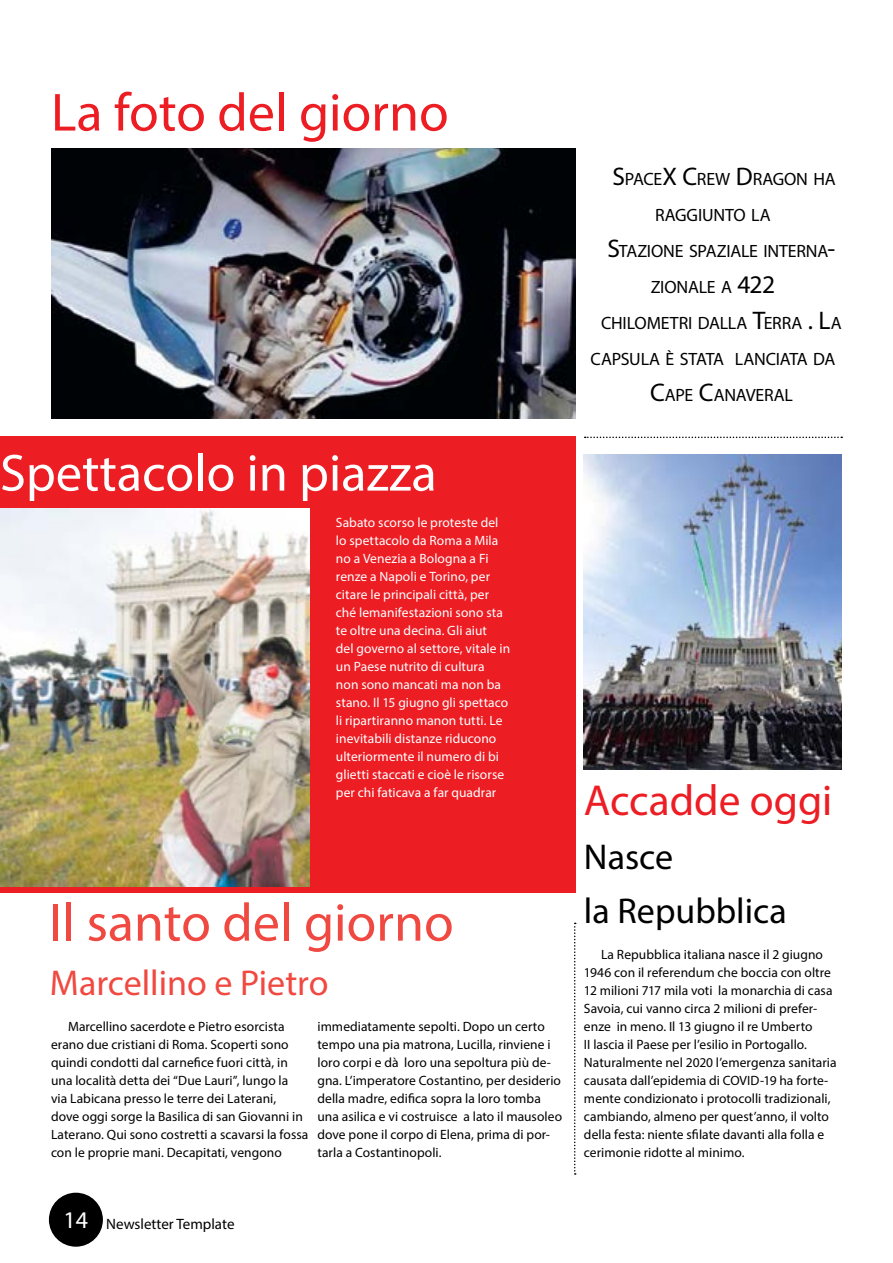
<style>
.page{position:relative;width:893px;height:1263px;background:#fff}
.page>*{position:absolute;margin:0;border:0;box-sizing:border-box;transform-origin:0 0}
.t1{font:54px "Myriad Pro";color:#f04941}
.t2{font:54px "Myriad Pro";color:#ed1d24}
.t3{font:52.5px "Myriad Pro";color:#fff}
.t4{font:43.5px "Myriad Pro";color:#ed1d24}
.t5{font:36px/54px "Myriad Pro";color:#000}
.t6{font:36px "Myriad Pro";color:#f04941}
.t7{font:17.85px "Myriad Pro";letter-spacing:-.015em;color:#000}
.t8{font:15px "Myriad Pro";color:#000}
.t9{font:13.5px/18px "Myriad Pro";letter-spacing:.005em;color:#000}
.t10{font:13.5px/18px "Myriad Pro";letter-spacing:.005em;color:#fff}
.s1{font-size:24px;color:#fff}
.s2{font-size:25.5px}
</style>
<div class="page">
<div style="left:0;top:437px;width:575px;height:456px;background:#ed1d24"></div>
<div style="left:49px;top:1193px;width:54px;height:54px;background:#000;border-radius:50%"></div>
<svg style="left:585px;top:437px;width:257px;height:1px"></svg>
<svg style="left:574px;top:923px;width:2px;height:252px"></svg>
<img style="left:51px;top:149px;width:524px;height:270px">
<img style="left:0;top:509px;width:309px;height:378px">
<img style="left:584px;top:455px;width:258px;height:315px">
<h1 class="t2" style="left:51px;top:79px;width:399px">La foto del giorno</h1>
<h2 class="t3" style="left:0;top:441px;width:438px">Spettacolo in piazza</h2>
<p class="t10" style="left:336px;top:513px;width:176px">Sabato scorso le proteste del lo spettacolo da Roma a Mila no a Venezia a Bologna a Fi renze a Napoli e Torino, per citare le principali città, per ché lemanifestazioni sono sta te oltre una decina. Gli aiut<br>del governo al settore, vitale in un Paese nutrito di cultura non sono mancati ma non ba stano. Il 15 giugno gli spettaco li ripartiranno manon tutti. Le inevitabili distanze riducono ulteriormente il numero di bi glietti staccati e cioè le risorse per chi faticava a far quadrar</p>
<h1 class="t1" style="left:49px;top:889px;width:406px">Il santo del giorno</h1>
<h3 class="t6" style="left:50px;top:960px;width:280px">Marcellino e Pietro</h3>
<p class="t9" style="left:51px;top:1017px;width:259px;text-indent:17px">Marcellino sacerdote e Pietro esorcista erano due cristiani di Roma. Scoperti sono quindi condotti dal carnefice fuori città, in una località detta dei “Due Lauri”, lungo la<br>via Labicana presso le terre dei Laterani,<br>dove oggi sorge la Basilica di san Giovanni in Laterano. Qui sono costretti a scavarsi la fossa con le proprie mani. Decapitati, vengono</p>
<p class="t9" style="left:317px;top:1017px;width:246px">immediatamente sepolti. Dopo un certo tempo una pia matrona, Lucilla, rinviene i loro corpi e dà loro una sepoltura più de&shy;gna. L’imperatore Costantino, per desiderio della madre, edifica sopra la loro tomba una asilica e vi costruisce a lato il mausoleo dove pone il corpo di Elena, prima di por&shy;tarla a Costantinopoli.</p>
<p class="t8" style="left:64px;top:1214px;width:172px"><span class="s1">14</span> Newsletter Template</p>
<h3 class="t7" style="left:613px;top:168px;width:225px"><span class="s2">S</span>PACE<span class="s2">X C</span>REW <span class="s2">D</span> RAGON HA</h3>
<h3 class="t7" style="left:655px;top:204px;width:117px">RAGGIUNTO LA</h3>
<h3 class="t7" style="left:608px;top:240px;width:229px"><span class="s2">S</span>TAZIONE SPAZIALE INTERNA<span class="s2">-</span></h3>
<h3 class="t7" style="left:651px;top:276px;width:126px">ZIONALE A <span class="s2">422</span></h3>
<h3 class="t7" style="left:601px;top:312px;width:242px">CHILOMETRI DALLA <span class="s2">T</span>ERRA <span class="s2">. L</span>A</h3>
<h3 class="t7" style="left:591px;top:348px;width:246px">CAPSULA È STATA LANCIATA DA</h3>
<h3 class="t7" style="left:650px;top:384px;width:144px"><span class="s2">C</span>APE <span class="s2">C</span>ANAVERAL</h3>
<h3 class="t4" style="left:584px;top:773px;width:250px">Accadde oggi</h3>
<h3 class="t5" style="left:584px;top:829px;width:204px">Nasce<br>la Repubblica</h3>
<p class="t9" style="left:584px;top:945px;width:254px;text-indent:17px">La Repubblica italiana nasce il 2 giugno 1946 con il referendum che boccia con oltre 12 milioni 717 mila voti la monarchia di casa Savoia, cui vanno circa 2 milioni di prefer&shy;enze in meno. Il 13 giugno il re Umberto<br>II lascia il Paese per l’esilio in Portogallo.<br>Naturalmente nel 2020 l’emergenza sanitaria causata dall’epidemia di COVID-19 ha forte&shy;mente condizionato i protocolli tradizionali, cambiando, almeno per quest’anno, il volto della festa: niente sfilate davanti alla folla e cerimonie ridotte al minimo.</p>
</div>
